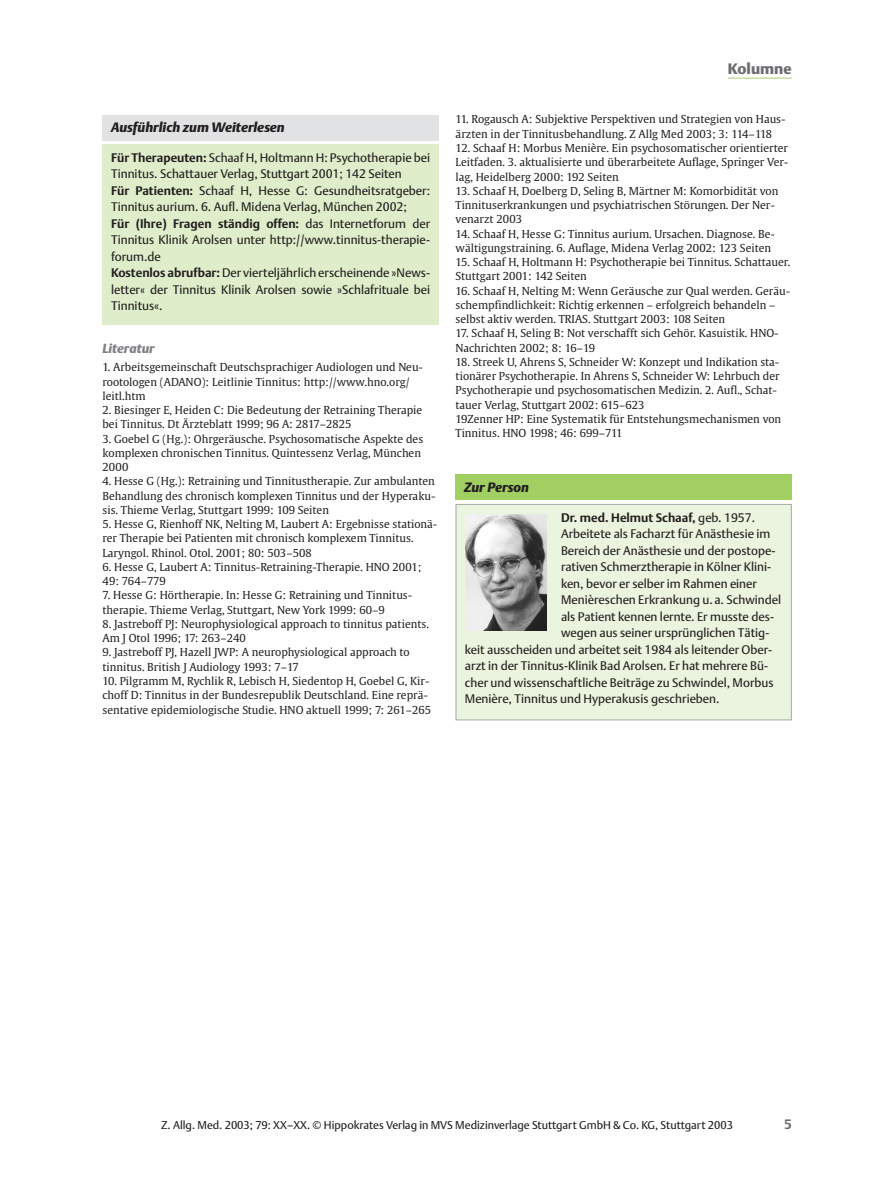
<style>
.page{position:relative;width:893px;height:1190px;background:#fff}
.page>*{position:absolute;margin:0;border:0;box-sizing:border-box;transform-origin:0 0}
.t1{font:700 15px "Thieme Argo Two";color:#6c6d70}
.t2{font:italic 700 13.5px "Thieme Argo Two";color:#231f20}
.t3{font:700 13.5px "Thieme Argo One";color:#6c6d70}
.t4{font:italic 700 13.05px "Thieme Argo Two";color:#808285}
.t5{font:12.3px/16.5px "Thieme Argo Two";color:#231f20}
.t6{font:700 12.3px "Thieme Argo One";color:#231f20}
.t7{font:11.25px "Thieme Argo Two";color:#231f20}
.t8{font:10.95px/14.2px "Thieme Gulliver";color:#231f20}
.s1{font-family:"Thieme Argo One";font-weight:700}
.s2{font-family:"Thieme Argo Two";font-weight:400}
</style>
<div class="page">
<hr style="left:727px;top:77px;width:64px;height:2px;background:#c4df9b">
<div style="left:456px;top:504px;width:335px;height:216px;background:#ebf4de"></div>
<div style="left:455px;top:504px;width:336px;height:216px;border:1px solid #a8a9ad"></div>
<div style="left:455px;top:474px;width:336px;height:26px;background:#a2cf62"></div>
<img style="left:465px;top:514px;width:81px;height:117px">
<div style="left:102px;top:145px;width:336px;height:180px;background:#dfedcb"></div>
<div style="left:102px;top:115px;width:336px;height:25px;background:#e1e2e4"></div>
<p class="t2" style="left:111px;top:122px;width:175px">Ausführlich zum Weiterlesen</p>
<p class="t5" style="left:111px;top:150px;width:320px"><span class="s1">Für Therapeuten:</span> Schaaf H, Holtmann H: Psychotherapie bei Tinnitus. Schattauer Verlag, Stuttgart 2001; 142 Seiten<br><span class="s1">Für Patienten:</span> Schaaf H, Hesse G: Gesundheitsratgeber:<br>Tinnitus aurium. 6. Aufl. Midena Verlag, München 2002;</p>
<p class="t6" style="left:111px;top:218px;width:320px">Für (Ihre) Fragen ständig offen: <span class="s2">das Internetforum der</span></p>
<p class="t5" style="left:111px;top:233px;width:320px">Tinnitus Klinik Arolsen unter http://www.tinnitus-therapie&shy;forum.de<br><span class="s1">Kostenlos abrufbar:</span> Der vierteljährlich erscheinende »News&shy;letter« der Tinnitus Klinik Arolsen sowie »Schlafrituale bei Tinnitus«.</p>
<p class="t4" style="left:102px;top:343px;width:54px">Literatur</p>
<p class="t8" style="left:102px;top:361px;width:322px">1. Arbeitsgemeinschaft Deutschsprachiger Audiologen und Neu&shy;rootologen (ADANO): Leitlinie Tinnitus: http://www.hno.org/ leitl.htm</p>
<p class="t8" style="left:102px;top:404px;width:321px">2. Biesinger E, Heiden C: Die Bedeutung der Retraining Therapie bei Tinnitus. Dt Ärzteblatt 1999; 96 A: 2817–2825</p>
<p class="t8" style="left:102px;top:432px;width:322px">3. Goebel G (Hg.): Ohrgeräusche. Psychosomatische Aspekte des komplexen chronischen Tinnitus. Quintessenz Verlag, München<br>2000</p>
<p class="t8" style="left:102px;top:475px;width:334px;text-align:justify">4. Hesse G (Hg.): Retraining und Tinnitustherapie. Zur ambulanten Behandlung des chronisch komplexen Tinnitus und der Hyperaku&shy;sis. Thieme Verlag, Stuttgart 1999: 109 Seiten</p>
<p class="t8" style="left:102px;top:518px;width:336px">5. Hesse G, Rienhoff NK, Nelting M, Laubert A: Ergebnisse stationä&shy;rer Therapie bei Patienten mit chronisch komplexem Tinnitus.<br>Laryngol. Rhinol. Otol. 2001; 80: 503–508</p>
<p class="t8" style="left:102px;top:561px;width:321px">6. Hesse G, Laubert A: Tinnitus-Retraining-Therapie. HNO 2001;<br>49: 764–779</p>
<p class="t8" style="left:102px;top:589px;width:311px">7. Hesse G: Hörtherapie. In: Hesse G: Retraining und Tinnitus&shy;therapie. Thieme Verlag, Stuttgart, New York 1999: 60–9</p>
<p class="t8" style="left:102px;top:618px;width:328px">8. Jastreboff PJ: Neurophysiological approach to tinnitus patients.<br>Am J Otol 1996; 17: 263–240</p>
<p class="t8" style="left:102px;top:646px;width:309px">9. Jastreboff PJ, Hazell JWP: A neurophysiological approach to tinnitus. British J Audiology 1993: 7–17</p>
<p class="t8" style="left:102px;top:675px;width:330px">10. Pilgramm M, Rychlik R, Lebisch H, Siedentop H, Goebel G, Kir&shy;choff D: Tinnitus in der Bundesrepublik Deutschland. Eine reprä&shy;sentative epidemiologische Studie. HNO aktuell 1999; 7: 261–265</p>
<h1 class="t1" style="left:727px;top:63px;width:65px">Kolumne</h1>
<p class="t8" style="left:455px;top:113px;width:331px">11. Rogausch A: Subjektive Perspektiven und Strategien von Haus&shy;ärzten in der Tinnitusbehandlung. Z Allg Med 2003; 3: 114–118</p>
<p class="t8" style="left:455px;top:142px;width:334px;text-align:justify">12. Schaaf H: Morbus Menière. Ein psychosomatischer orientierter Leitfaden. 3. aktualisierte und überarbeitete Auflage, Springer Ver&shy;lag, Heidelberg 2000: 192 Seiten</p>
<p class="t8" style="left:455px;top:185px;width:324px">13. Schaaf H, Doelberg D, Seling B, Märtner M: Komorbidität von<br>Tinnituserkrankungen und psychiatrischen Störungen. Der Ner&shy;venarzt 2003</p>
<p class="t8" style="left:455px;top:227px;width:321px">14. Schaaf H, Hesse G: Tinnitus aurium. Ursachen. Diagnose. Be&shy;wältigungstraining. 6. Auflage, Midena Verlag 2002: 123 Seiten</p>
<p class="t8" style="left:455px;top:256px;width:336px">15. Schaaf H, Holtmann H: Psychotherapie bei Tinnitus. Schattauer.<br>Stuttgart 2001: 142 Seiten</p>
<p class="t8" style="left:455px;top:284px;width:336px">16. Schaaf H, Nelting M: Wenn Geräusche zur Qual werden. Geräu&shy;schempfindlichkeit: Richtig erkennen – erfolgreich behandeln – selbst aktiv werden. TRIAS. Stuttgart 2003: 108 Seiten</p>
<p class="t8" style="left:455px;top:327px;width:324px">17. Schaaf H, Seling B: Not verschafft sich Gehör. Kasuistik. HNO-<br>Nachrichten 2002; 8: 16–19</p>
<p class="t8" style="left:455px;top:356px;width:327px">18. Streek U, Ahrens S, Schneider W: Konzept und Indikation sta&shy;tionärer Psychotherapie. In Ahrens S, Schneider W: Lehrbuch der Psychotherapie und psychosomatischen Medizin. 2. Aufl., Schat&shy;tauer Verlag, Stuttgart 2002: 615–623<br>19Zenner HP: Eine Systematik für Entstehungsmechanismen von Tinnitus. HNO 1998; 46: 699–711</p>
<p class="t2" style="left:464px;top:481px;width:66px">Zur Person</p>
<p class="t6" style="left:561px;top:512px;width:196px">Dr. med. Helmut Schaaf, <span class="s2">geb. 1957.</span></p>
<p class="t5" style="left:561px;top:527px;width:211px">Arbeitete als Facharzt für Anästhesie im</p>
<p class="t5" style="left:561px;top:543px;width:216px">Bereich der Anästhesie und der postope-</p>
<p class="t5" style="left:561px;top:560px;width:212px">rativen Schmerztherapie in Kölner Klini-</p>
<p class="t5" style="left:561px;top:576px;width:197px">ken, bevor er selber im Rahmen einer</p>
<p class="t5" style="left:561px;top:593px;width:221px">Menièreschen Erkrankung u. a. Schwindel</p>
<p class="t5" style="left:561px;top:609px;width:214px">als Patient kennen lernte. Er musste des-</p>
<p class="t5" style="left:561px;top:626px;width:210px">wegen aus seiner ursprünglichen Tätig-</p>
<p class="t5" style="left:465px;top:642px;width:309px">keit ausscheiden und arbeitet seit 1984 als leitender Ober-</p>
<p class="t5" style="left:465px;top:659px;width:305px">arzt in der Tinnitus-Klinik Bad Arolsen. Er hat mehrere Bü-</p>
<p class="t5" style="left:465px;top:675px;width:310px">cher und wissenschaftliche Beiträge zu Schwindel, Morbus</p>
<p class="t5" style="left:465px;top:692px;width:256px">Menière, Tinnitus und Hyperakusis geschrieben.</p>
<p class="t7" style="left:161px;top:1120px;width:573px">Z. Allg. Med. 2003; 79: XX–XX. © Hippokrates Verlag in MVS Medizinverlage Stuttgart GmbH &amp; Co. KG, Stuttgart 2003</p>
<p class="t3" style="left:784px;top:1118px;width:9px">5</p>
</div>
